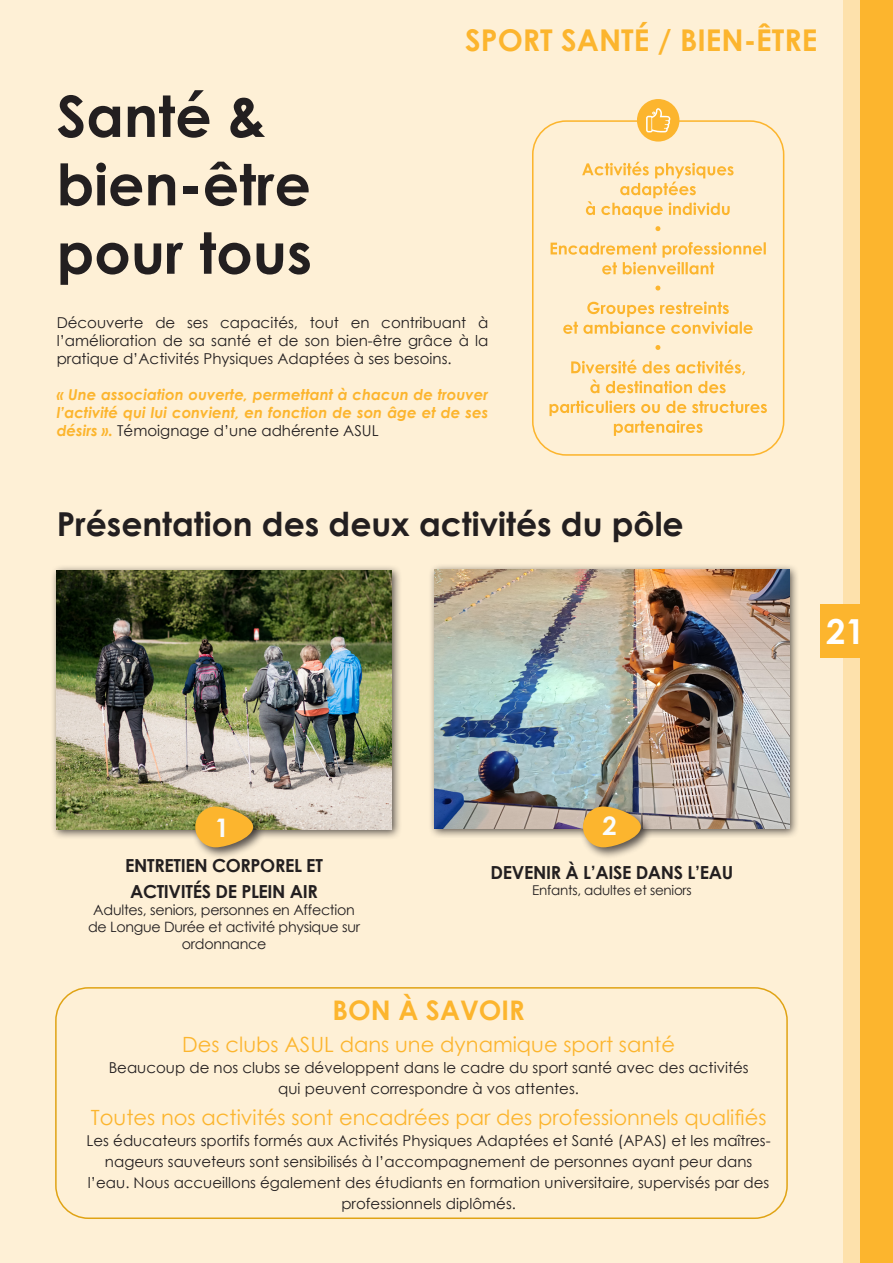
<style>
.page{position:relative;width:893px;height:1263px;background:#fff}
.page>*{position:absolute;margin:0;border:0;box-sizing:border-box;transform-origin:0 0}
.t1{font:700 57px "Century Gothic";color:#231f20}
.t2{font:700 34.5px "Century Gothic";color:#fff}
.t3{font:700 33px "Century Gothic";color:#231f20}
.t4{font:700 30px "Century Gothic";color:#fcb52e}
.t5{font:700 27px "Century Gothic";color:#fcb52e}
.t6{font:700 25.5px "Century Gothic";color:#f9fcfe}
.t7{font:21px "Century Gothic";color:#fcb52e}
.t8{font:700 18px "Century Gothic";letter-spacing:-.02em;color:#231f20}
.t9{font:15px/21px "Century Gothic";color:#231f20;text-align:justify}
.t10{font:italic 700 15px/18px "Century Gothic";color:#fcb52e;text-align:justify}
.t11{font:14.25px/17.1px "Century Gothic";letter-spacing:-.02em;color:#231f20;text-align:center}
.t12{font:13.5px "Century Gothic";letter-spacing:-.02em;color:#231f20}
.s1{font-weight:400;font-style:normal;color:#231f20}
</style>
<div class="page">
<div style="left:843px;top:0;width:19px;height:1263px;background:#fde1ac"></div>
<div style="left:860px;top:0;width:33px;height:1263px;background:#fcb52e"></div>
<div style="left:821px;top:604px;width:72px;height:54px;background:#fcb52e"></div>
<div style="left:0;top:0;width:842px;height:1263px;background:#fef0d6"></div>
<div style="left:428px;top:563px;width:372px;height:275px;background:#231f20;opacity:.75"></div>
<img style="left:434px;top:570px;width:355px;height:258px">
<div style="left:51px;top:564px;width:351px;height:276px;background:#231f20;opacity:.75"></div>
<img style="left:57px;top:571px;width:335px;height:258px">
<div style="left:532px;top:120px;width:252px;height:336px;border:2px solid #fcb52e;border-radius:34px"></div>
<div style="left:55px;top:987px;width:733px;height:232px;border:2px solid #e0a314;border-radius:33px"></div>
<svg style="left:549px;top:400px;width:218px;height:36px"></svg>
<svg style="left:571px;top:360px;width:174px;height:33px"></svg>
<svg style="left:655px;top:345px;width:5px;height:5px"></svg>
<svg style="left:563px;top:301px;width:190px;height:33px"></svg>
<svg style="left:655px;top:286px;width:5px;height:5px"></svg>
<svg style="left:551px;top:242px;width:215px;height:32px"></svg>
<svg style="left:655px;top:226px;width:5px;height:5px"></svg>
<svg style="left:582px;top:162px;width:152px;height:56px"></svg>
<div style="left:637px;top:99px;width:42px;height:43px;background:#fcb52e;border-radius:50%"></div>
<svg style="left:646px;top:108px;width:24px;height:24px"></svg>
<div style="left:192px;top:802px;width:73px;height:58px;background:#231f20;opacity:.75"></div>
<div style="left:195px;top:806px;width:58px;height:41px;background:#fcb52e;border-radius:20px"></div>
<div style="left:579px;top:803px;width:74px;height:57px;background:#231f20;opacity:.75"></div>
<div style="left:583px;top:806px;width:58px;height:41px;background:#fcb52e;border-radius:20px"></div>
<p class="t1" style="left:57px;top:73px;width:211px">Santé &amp;</p>
<p class="t1" style="left:57px;top:141px;width:256px">bien-être</p>
<p class="t1" style="left:57px;top:210px;width:257px">pour tous</p>
<h3 class="t4" style="left:465px;top:18px;width:354px">SPORT SANTÉ / BIEN-ÊTRE</h3>
<p class="t9" style="left:57px;top:313px;width:433px;line-height:18px">Découverte de ses capacités, tout en contribuant à l’amélioration de sa santé et de son bien-être grâce à la pratique d’Activités Physiques Adaptées à ses besoins.</p>
<p class="t10" style="left:57px;top:385px;width:433px">« Une association ouverte, permettant à chacun de trouver l’activité qui lui convient, en fonction de son âge et de ses désirs ». <span class="s1">Témoignage d’une adhérente ASUL</span></p>
<p class="t3" style="left:57px;top:498px;width:629px">Présentation des deux activités du pôle</p>
<p class="t2" style="left:826px;top:605px;width:40px">21</p>
<p class="t6" style="left:215px;top:809px;width:16px">1</p>
<p class="t6" style="left:602px;top:806px;width:16px">2</p>
<p class="t8" style="left:491px;top:858px;width:244px">DEVENIR À L’AISE DANS L’EAU</p>
<p class="t12" style="left:532px;top:880px;width:161px">Enfants, adultes et seniors</p>
<p class="t8" style="left:125px;top:852px;width:199px">ENTRETIEN CORPOREL ET</p>
<p class="t8" style="left:130px;top:877px;width:189px">ACTIVITÉS DE PLEIN AIR</p>
<p class="t11" style="left:88px;top:901px;width:273px">Adultes, seniors, personnes en Affection de Longue Durée et activité physique sur ordonnance</p>
<p class="t5" style="left:333px;top:990px;width:194px">BON À SAVOIR</p>
<p class="t7" style="left:182px;top:1029px;width:494px">Des clubs ASUL dans une dynamique sport santé</p>
<p class="t9" style="left:109px;top:1057px;width:641px">Beaucoup de nos clubs se développent dans le cadre du sport santé avec des activités</p>
<p class="t9" style="left:278px;top:1078px;width:302px">qui peuvent correspondre à vos attentes.</p>
<p class="t7" style="left:91px;top:1103px;width:677px">Toutes nos activités sont encadrées par des professionnels qualifiés</p>
<p class="t9" style="left:87px;top:1130px;width:686px;text-align:center">Les éducateurs sportifs formés aux Activités Physiques Adaptées et Santé (APAS) et les maîtres&shy;nageurs sauveteurs sont sensibilisés à l’accompagnement de personnes ayant peur dans l’eau. Nous accueillons également des étudiants en formation universitaire, supervisés par des professionnels diplômés.</p>
</div>
